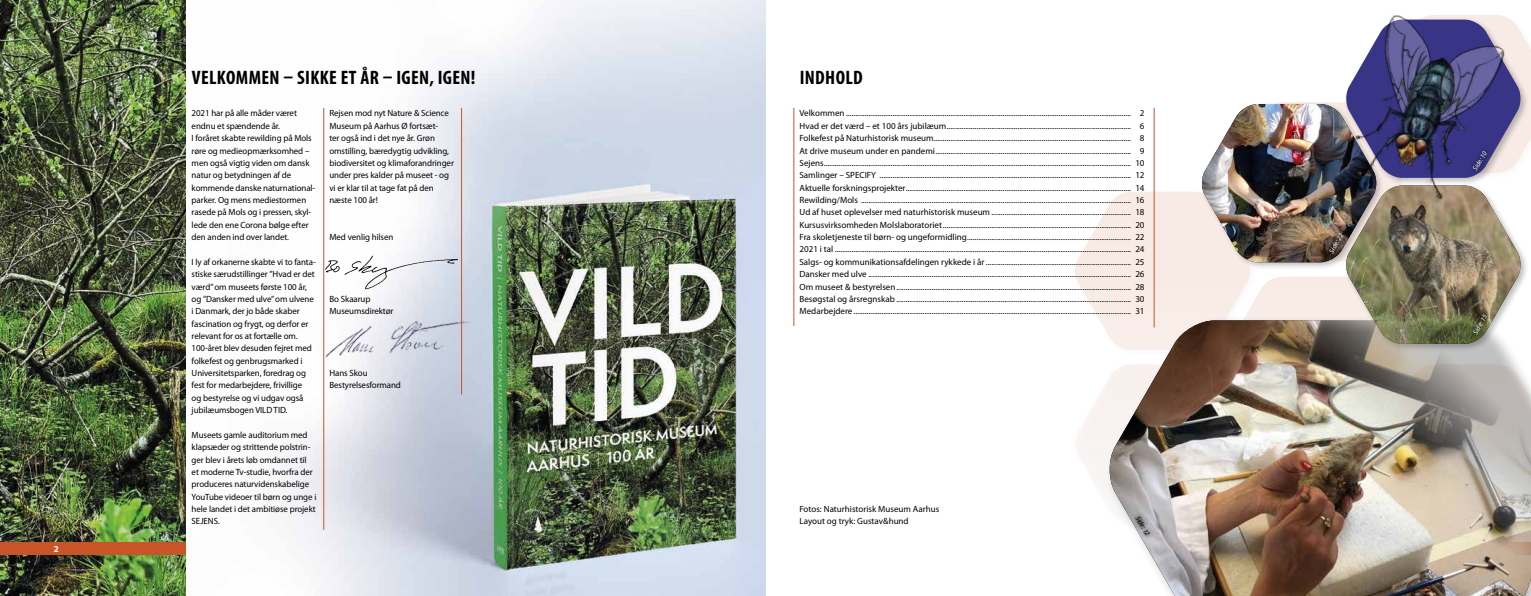
<style>
.page{position:relative;width:1531px;height:596px;background:#fff}
.page>*{position:absolute;margin:0;border:0;box-sizing:border-box;transform-origin:0 0}
.t1{font:700 condensed 19.5px "Myriad Pro";letter-spacing:.02em;color:#000}
.t2{font:9px/12.3px "Myriad Pro";letter-spacing:-.01em;color:#000}
.t3{font:700 9px "Myriad Pro";color:#fff}
.t4{font:italic 7px "Myriad Pro";color:#fff}
.t5{font:italic 7px "Myriad Pro";color:#000}
</style>
<div class="page">
<img style="left:281px;top:0;width:484px;height:595px">
<img style="left:306px;top:305px;width:179px;height:66px">
<img style="left:0;top:0;width:186px;height:595px">
<div style="left:0;top:541px;width:186px;height:13px;background:#c85527"></div>
<svg style="left:1075px;top:107px;width:126px;height:380px"></svg>
<hr style="left:461px;top:108px;width:1px;height:286px;background:#c85527">
<hr style="left:323px;top:108px;width:1px;height:421px;background:#c85527">
<hr style="left:793px;top:108px;width:1px;height:218px;background:#c85527">
<hr style="left:1154px;top:108px;width:1px;height:219px;background:#c85527">
<img style="left:1201px;top:102px;width:320px;height:213px">
<div style="left:1104px;top:315px;width:427px;height:280px;background:#000;opacity:.25"></div>
<img style="left:1108px;top:320px;width:423px;height:275px">
<div style="left:1468px;top:309px;width:24px;height:30px;background:#000;opacity:.75"></div>
<div style="left:1324px;top:228px;width:24px;height:30px;background:#000;opacity:.75"></div>
<img style="left:325px;top:255px;width:133px;height:35px">
<div style="left:1130px;top:511px;width:25px;height:29px;background:#000;opacity:.75"></div>
<img style="left:1294px;top:15px;width:237px;height:241px">
<p class="t3" style="left:54px;top:542px;width:6px">2</p>
<h1 class="t1" style="left:192px;top:66px;width:285px">VELKOMMEN – SIKKE ET ÅR – IGEN, IGEN!</h1>
<h1 class="t1" style="left:800px;top:66px;width:65px">INDHOLD</h1>
<p class="t2" style="left:799px;top:107px;width:347px;text-align:justify">Velkommen ......................................................................................................................................................... 2<br>Hvad er det værd – et 100 års jubilæum................................................................................................... 6<br>Folkefest på Naturhistorisk museum.......................................................................................................... 8<br>At drive museum under en pandemi......................................................................................................... 9<br>Sejens..................................................................................................................................................................... 10<br>Samlinger – SPECIFY ....................................................................................................................................... 12<br>Aktuelle forskningsprojekter......................................................................................................................... 14<br>Rewilding/Mols ................................................................................................................................................. 16<br>Ud af huset oplevelser med naturhistorisk museum ........................................................................... 18<br>Kursusvirksomheden Molslaboratoriet..................................................................................................... 20<br>Fra skoletjeneste til børn- og ungeformidling........................................................................................ 22<br>2021 i tal ............................................................................................................................................................... 24<br>Salgs- og kommunikationsafdelingen rykkede i år.............................................................................. 25<br>Dansker med ulve ............................................................................................................................................. 26<br>Om museet &amp; bestyrelsen.............................................................................................................................. 28<br>Besøgstal og årsregnskab .............................................................................................................................. 30<br>Medarbejdere..................................................................................................................................................... 31</p>
<p class="t2" style="left:192px;top:107px;width:125px">2021 har på alle måder været endnu et spændende år.<br>I foråret skabte rewilding på Mols røre og medieopmærksomhed – men også vigtig viden om dansk natur og betydningen af de kommende danske naturnational&shy;parker. Og mens mediestormen rasede på Mols og i pressen, skyl&shy;lede den ene Corona bølge efter den anden ind over landet.</p>
<p class="t2" style="left:192px;top:255px;width:126px">I ly af orkanerne skabte vi to fanta&shy;stiske særudstillinger ”Hvad er det værd” om museets første 100 år, og ”Dansker med ulve” om ulvene i Danmark, der jo både skaber fascination og frygt, og derfor er relevant for os at fortælle om.<br>100-året blev desuden fejret med folkefest og genbrugsmarked i<br>Universitetsparken, foredrag og fest for medarbejdere, frivillige<br>og bestyrelse og vi udgav også jubilæumsbogen VILD TID.</p>
<p class="t2" style="left:192px;top:428px;width:126px">Museets gamle auditorium med klapsæder og strittende polstrin&shy;ger blev i årets løb omdannet til<br>et moderne Tv-studie, hvorfra der produceres naturvidenskabelige<br>YouTube videoer til børn og unge i hele landet i det ambitiøse projekt<br>SEJENS.</p>
<p class="t2" style="left:329px;top:107px;width:126px">Rejsen mod nyt Nature &amp; Science<br>Museum på Aarhus Ø fortsæt-<br>ter også ind i det nye år. Grøn omstilling, bæredygtig udvikling, biodiversitet og klimaforandringer under pres kalder på museet - og vi er klar til at tage fat på den næste 100 år!</p>
<p class="t2" style="left:329px;top:230px;width:65px">Med venlig hilsen</p>
<p class="t2" style="left:329px;top:292px;width:65px">Bo Skaarup<br>Museumsdirektør</p>
<p class="t2" style="left:329px;top:366px;width:73px">Hans Skou<br>Bestyrelsesformand</p>
<p class="t2" style="left:799px;top:502px;width:141px">Fotos: Naturhistorisk Museum Aarhus<br>Layout og tryk: Gustav&amp;hund</p>
<p class="t5" style="left:1141px;top:514px;width:23px;rotate:59deg">Side: 12</p>
<p class="t4" style="left:1327px;top:250px;width:23px;rotate:-60deg">Side: 22</p>
<p class="t4" style="left:1471px;top:168px;width:23px;rotate:-60deg">Side: 10</p>
<p class="t4" style="left:1471px;top:331px;width:23px;rotate:-60deg">Side: 15</p>
</div>
